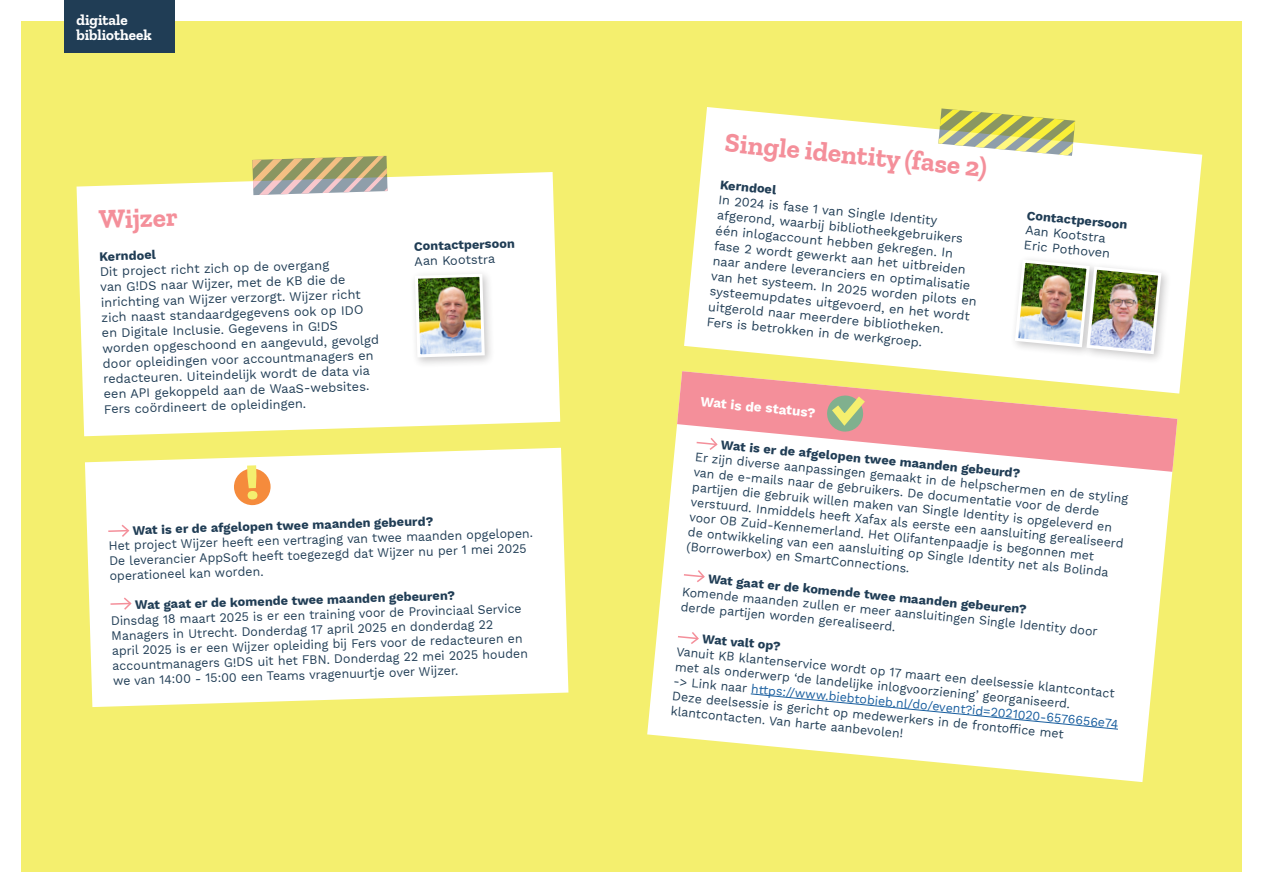
<style>
.page{position:relative;width:1263px;height:893px;background:#fff}
.page>*{position:absolute;margin:0;border:0;box-sizing:border-box;transform-origin:0 0}
.t1{font:700 27px "Zilla Slab";color:#f48f9a}
.t2{font:700 15px/15px "Zilla Slab";color:#fff}
.t3{font:700 13.5px "Work Sans";color:#fff}
.t4{font:12.75px/15.3px "Work Sans";color:#203d55}
.t5{font:700 12.75px "Work Sans";color:#203d55}
.s1{color:#175d9e}
</style>
<div class="page">
<div style="left:21px;top:21px;width:1221px;height:851px;background:#f4ef6e"></div>
<div style="left:64px;top:0;width:111px;height:52px;background:#203d55"></div>
<div style="left:77px;top:172px;width:483px;height:264px;background:#fff"></div>
<svg style="left:85px;top:448px;width:483px;height:259px;background:#fefdf4"></svg>
<svg style="left:107px;top:523px;width:23px;height:15px"></svg>
<svg style="left:109px;top:596px;width:24px;height:15px"></svg>
<svg style="left:252px;top:156px;width:136px;height:39px;background:#b8af8e"></svg>
<div style="left:410px;top:269px;width:85px;height:99px;background:#231f20;opacity:.25"></div>
<img style="left:413px;top:272px;width:73px;height:87px">
<div style="left:234px;top:468px;width:37px;height:37px;background:#f58b3c;border-radius:50%"></div>
<svg style="left:247px;top:465px;width:10px;height:34px"></svg>
<svg style="left:684px;top:107px;width:518px;height:287px;background:#fdfce9"></svg>
<svg style="left:647px;top:426px;width:526px;height:356px;background:#fdfcea"></svg>
<div style="left:750px;top:693px;width:368px;height:37px;background:#fff"></div>
<svg style="left:682px;top:568px;width:24px;height:16px"></svg>
<svg style="left:676px;top:630px;width:24px;height:16px"></svg>
<div style="left:1010px;top:255px;width:90px;height:103px;background:#fff"></div>
<div style="left:1082px;top:262px;width:90px;height:103px;background:#231f20;opacity:.25"></div>
<img style="left:1015px;top:258px;width:148px;height:98px">
<svg style="left:677px;top:371px;width:500px;height:101px"></svg>
<svg style="left:824px;top:388px;width:49px;height:44px;background:#cda98f"></svg>
<svg style="left:938px;top:108px;width:137px;height:48px;background:#ccce7f"></svg>
<p class="t2" style="left:77px;top:12px;width:77px">digitale bibliotheek</p>
<p class="t1" style="left:98px;top:204px;width:81px;rotate:-2deg">Wijzer</p>
<p class="t5" style="left:99px;top:249px;width:58px;rotate:-2deg">Kerndoel</p>
<p class="t4" style="left:99px;top:265px;width:279px;rotate:-2deg">Dit project richt zich op de overgang<br>van G!DS naar Wij zer, met de KB die de inrichting van Wij zer verzorgt. Wij zer richt zich naast standaardgegevens ook op IDO en Digitale Inclusie. Gegevens in G!DS worden opgeschoond en aangevuld, gevolgd door opleidingen voor accountmanagers en redacteuren. Uiteindelij k wordt de data via een API gekoppeld aan de WaaS-websites.<br>Fers coördineert de opleidingen.</p>
<p class="t5" style="left:414px;top:239px;width:102px;rotate:-2deg">Contactpersoon</p>
<p class="t4" style="left:414px;top:254px;width:82px;rotate:-2deg">Aan Kootstra</p>
<p class="t5" style="left:132px;top:523px;width:302px;rotate:-2deg">Wat is er de afgelopen twee maanden gebeurd?</p>
<p class="t4" style="left:108px;top:540px;width:426px;line-height:14.7px;rotate:-2deg">Het project Wij zer heeft een vertraging van twee maanden opgelopen.<br>De leverancier AppSoft heeft toegezegd dat Wij zer nu per 1 mei 2025 operationeel kan worden.</p>
<p class="t5" style="left:135px;top:598px;width:322px;rotate:-2deg">Wat gaat er de komende twee maanden gebeuren?</p>
<p class="t4" style="left:111px;top:615px;width:417px;rotate:-2deg">Dinsdag 18 maart 2025 is er een training voor de Provinciaal Service Managers in Utrecht. Donderdag 17 april 2025 en donderdag 22<br>april 2025 is er een Wij zer opleiding bij Fers voor de redacteuren en accountmanagers G!DS uit het FBN. Donderdag 22 mei 2025 houden we van 14:00 - 15:00 een Teams vragenuurtje over Wij zer.</p>
<p class="t1" style="left:726px;top:128px;width:264px;rotate:5deg">Single identity (fase 2)</p>
<p class="t5" style="left:721px;top:177px;width:58px;rotate:6deg">Kerndoel</p>
<p class="t4" style="left:719px;top:192px;width:269px;rotate:6deg">In 2024 is fase 1 van Single Identity afgerond, waarbij bibliotheekgebruikers één inlogaccount hebben gekregen. In fase 2 wordt gewerkt aan het uitbreiden naar andere leveranciers en optimalisatie van het systeem. In 2025 worden pilots en systeemupdates uitgevoerd, en het wordt uitgerold naar meerdere bibliotheken.<br>Fers is betrokken in de werkgroep.</p>
<p class="t3" style="left:701px;top:394px;width:117px;rotate:5deg">Wat is de status?</p>
<p class="t5" style="left:1028px;top:207px;width:102px;rotate:6deg">Contactpersoon</p>
<p class="t4" style="left:1026px;top:223px;width:82px;rotate:6deg">Aan Kootstra</p>
<p class="t4" style="left:1025px;top:238px;width:88px;rotate:6deg">Eric Pothoven</p>
<p class="t5" style="left:722px;top:436px;width:302px;rotate:6deg">Wat is er de afgelopen twee maanden gebeurd?</p>
<p class="t4" style="left:695px;top:452px;width:437px;line-height:14.9px;rotate:5deg">Er zij n diverse aanpassingen gemaakt in de helpschermen en de styling van de e-mails naar de gebruikers. De documentatie voor de derde partij en die gebruik willen maken van Single Identity is opgeleverd en verstuurd. Inmiddels heeft Xafax als eerste een aansluiting gerealiseerd voor OB Zuid-Kennemerland. Het Olifantenpaadje is begonnen met<br>de ontwikkeling van een aansluiting op Single Identity net als Bolinda (Borrowerbox) en SmartConnections.</p>
<p class="t5" style="left:709px;top:570px;width:322px;rotate:6deg">Wat gaat er de komende twee maanden gebeuren?</p>
<p class="t4" style="left:682px;top:587px;width:419px;line-height:14px;rotate:5deg">Komende maanden zullen er meer aansluitingen Single Identity door derde partij en worden gerealiseerd.</p>
<p class="t5" style="left:703px;top:631px;width:80px;rotate:6deg">Wat valt op?</p>
<p class="t4" style="left:677px;top:646px;width:448px;rotate:5deg">Vanuit KB klantenservice wordt op 17 maart een deelsessie klantcontact met als onderwerp ‘de landelij ke inlogvoorziening’ georganiseerd.<br>-&gt; Link naar <span class="s1">https://www.biebtobieb.nl/do/event?id=2021020-6576656e74</span></p>
<p class="t4" style="left:672px;top:691px;width:395px;line-height:14.2px;rotate:5deg">Deze deelsessie is gericht op medewerkers in de frontoffi ce met klantcontacten. Van harte aanbevolen!</p>
</div>
